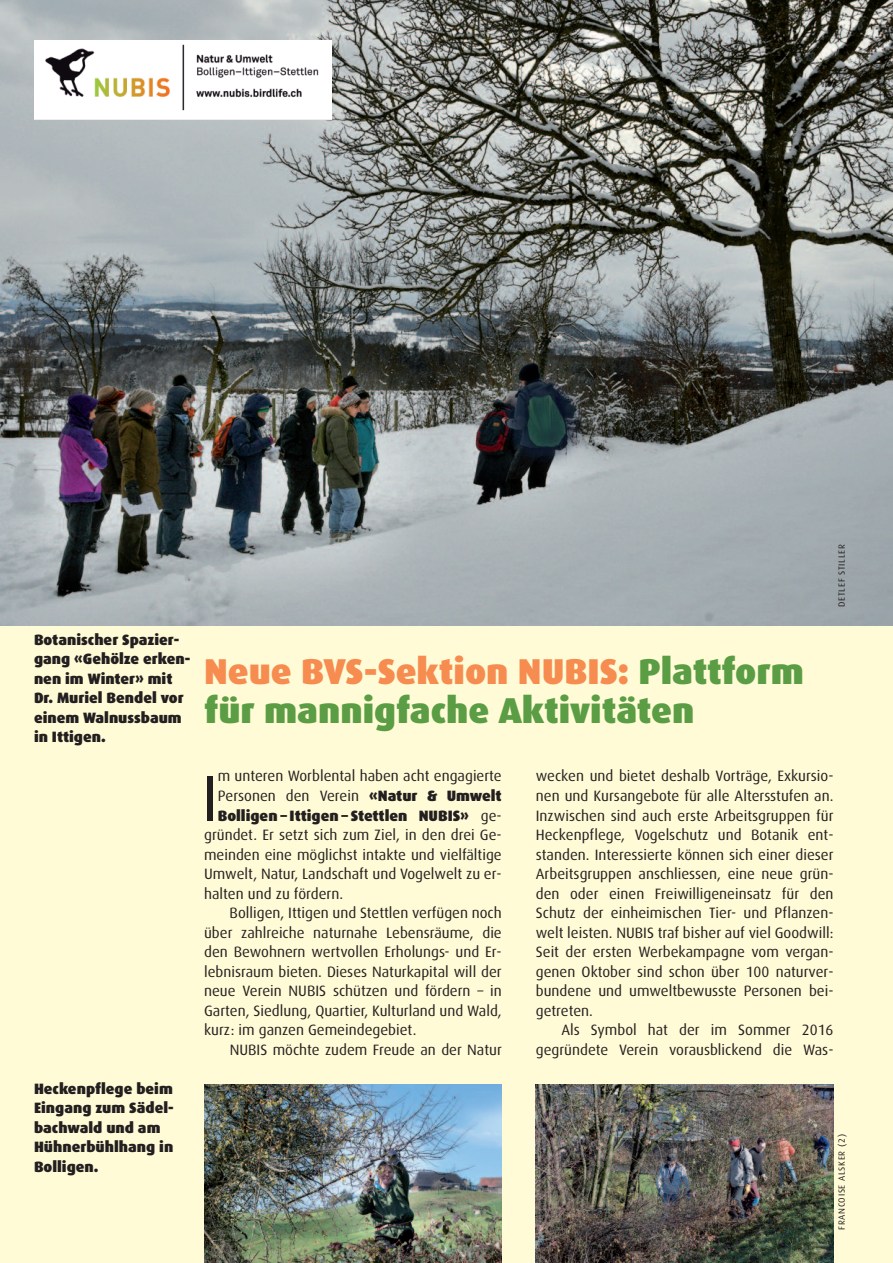
<style>
.page{position:relative;width:893px;height:1263px;background:#fffbd6}
.page>*{position:absolute;margin:0;border:0;box-sizing:border-box;transform-origin:0 0}
.t1{font:64.65px "Dax";color:#231f20}
.t2{font:900 36px/39px "Dax";color:#5a9d44}
.t3{font:15px/19.5px "Dax";color:#231f20;text-align:justify}
.t4{font:900 15px/19.5px "Dax";color:#231f20}
.t5{font:9px "Dax";letter-spacing:.08em;color:#231f20}
.s1{color:#f68c50}
.s2{font-weight:900}
.s3{font-weight:400}
</style>
<div class="page">
<img style="left:536px;top:1084px;width:297px;height:179px">
<img style="left:204px;top:1084px;width:298px;height:179px">
<img style="left:0;top:0;width:893px;height:625px">
<img style="left:34px;top:40px;width:298px;height:79px">
<p class="t4" style="left:34px;top:631px;width:158px">Botanischer Spazier&shy;gang «Gehölze erken&shy;nen im Winter» mit<br>Dr. Muriel Bendel vor einem Walnussbaum in Ittigen.</p>
<p class="t4" style="left:34px;top:1079px;width:141px">Heckenpflege beim<br>Eingang zum Sädel&shy;bachwald und am<br>Hühnerbühlhang in<br>Bolligen.</p>
<h2 class="t2" style="left:204px;top:654px;width:601px"><span class="s1">Neue BVS-Sektion NUBIS:</span> Plattform für mannigfache Aktivitäten</h2>
<p class="t5" style="left:838px;top:607px;width:64px;rotate:-90deg">DETLEF STILLER</p>
<h1 class="t1" style="left:201px;top:770px;width:18px">I</h1>
<p class="t3" style="left:218px;top:767px;width:285px">m unteren Worblental haben acht engagierte</p>
<p class="t3" style="left:218px;top:787px;width:285px">Personen den Verein <span class="s2">«Natur &amp; Umwelt</span></p>
<p class="t4" style="left:218px;top:806px;width:285px">Bolligen – Ittigen – Stettlen NUBIS» <span class="s3">ge-</span></p>
<p class="t3" style="left:204px;top:826px;width:299px">gründet. Er setzt sich zum Ziel, in den drei Ge-</p>
<p class="t3" style="left:204px;top:845px;width:299px">meinden eine möglichst intakte und vielfältige</p>
<p class="t3" style="left:204px;top:865px;width:299px">Umwelt, Natur, Landschaft und Vogelwelt zu er-</p>
<p class="t3" style="left:204px;top:884px;width:141px">halten und zu fördern.</p>
<p class="t3" style="left:230px;top:904px;width:274px">Bolligen, Ittigen und Stettlen verfügen noch</p>
<p class="t3" style="left:204px;top:923px;width:299px">über zahlreiche naturnahe Lebensräume, die</p>
<p class="t3" style="left:204px;top:943px;width:299px">den Bewohnern wertvollen Erholungs- und Er-</p>
<p class="t3" style="left:204px;top:962px;width:299px">lebnisraum bieten. Dieses Naturkapital will der</p>
<p class="t3" style="left:204px;top:982px;width:299px">neue Verein NUBIS schützen und fördern – in</p>
<p class="t3" style="left:204px;top:1001px;width:299px">Garten, Siedlung, Quartier, Kulturland und Wald,</p>
<p class="t3" style="left:204px;top:1021px;width:214px">kurz: im ganzen Gemeindegebiet.</p>
<p class="t3" style="left:230px;top:1040px;width:274px">NUBIS möchte zudem Freude an der Natur</p>
<p class="t3" style="left:536px;top:767px;width:299px">wecken und bietet deshalb Vorträge, Exkursio&shy;nen und Kursangebote für alle Altersstufen an.<br>Inzwischen sind auch erste Arbeitsgruppen für Heckenpflege, Vogelschutz und Botanik ent&shy;standen. Interessierte können sich einer dieser Arbeitsgruppen anschliessen, eine neue grün&shy;den oder einen Freiwilligeneinsatz für den Schutz der einheimischen Tier- und Pflanzen&shy;welt leisten. NUBIS traf bisher auf viel Goodwill:<br>Seit der ersten Werbekampagne vom vergan&shy;genen Oktober sind schon über 100 naturver&shy;bundene und umweltbewusste Personen bei&shy;getreten.</p>
<p class="t3" style="left:536px;top:1021px;width:299px;text-align:right">Als Symbol hat der im Sommer 2016 gegründete Verein vorausblickend die Was-</p>
<p class="t5" style="left:838px;top:1230px;width:98px;rotate:-90deg">FRANCOISE ALSKER (2)</p>
</div>
